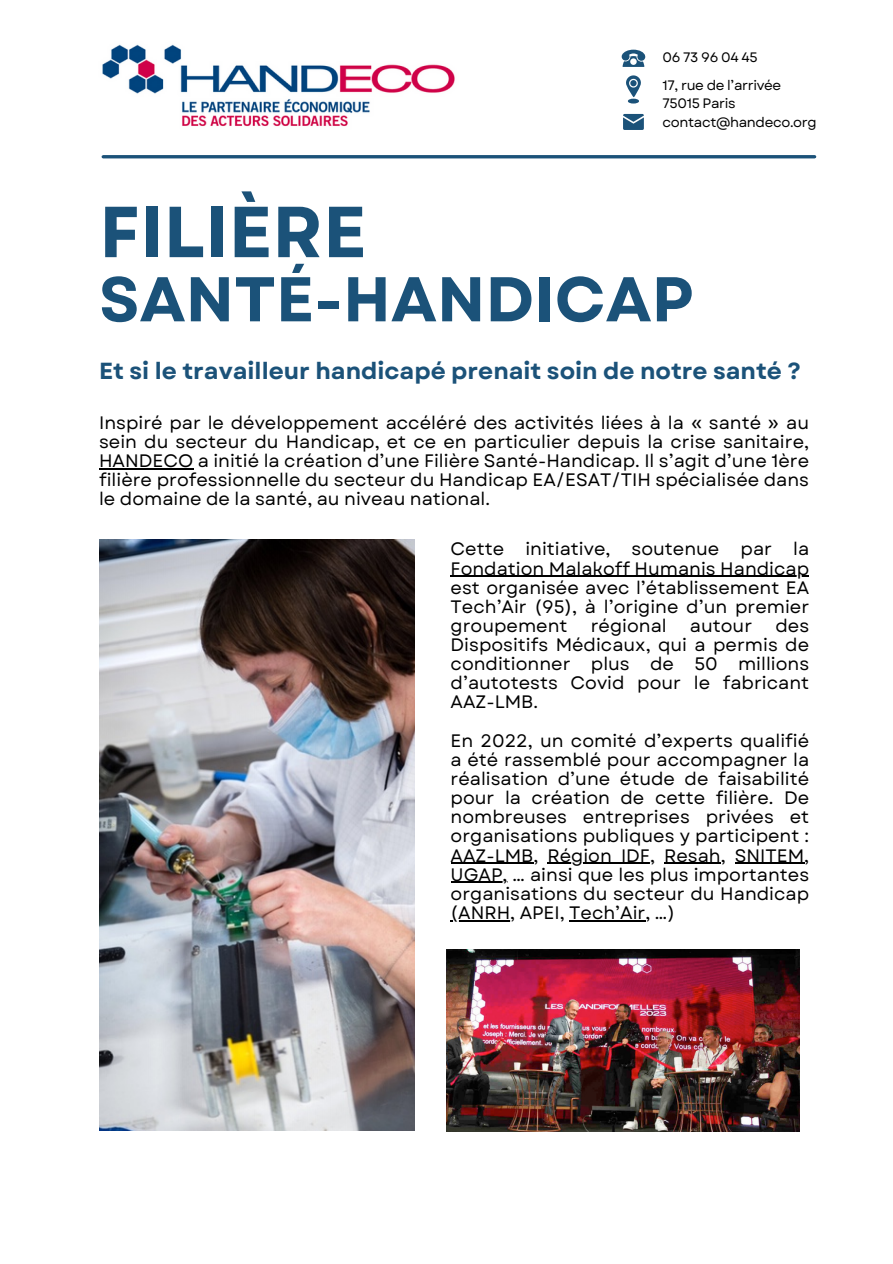
<style>
.page{position:relative;width:893px;height:1264px;background:#fff}
.page>*{position:absolute;margin:0;border:0;box-sizing:border-box;transform-origin:0 0}
.t1{font:700 72px "Garet";color:#1b5279}
.t2{font:700 63px "Garet";color:#1b5279}
.t3{font:700 23.25px "Garet";color:#1b5279}
.t4{font:18px/19.2px "Garet";color:#000;text-align:justify}
.t5{font:13.65px "Garet";letter-spacing:-.025em;color:#000}
</style>
<div class="page">
<hr style="left:103px;top:155px;width:711px;height:3px;background:#1b5279">
<hr style="left:628px;top:99px;width:11px;height:4px;background:#1b5279;border-radius:50%">
<svg style="left:626px;top:75px;width:14px;height:22px"></svg>
<svg style="left:621px;top:50px;width:24px;height:17px"></svg>
<svg style="left:623px;top:114px;width:20px;height:16px"></svg>
<img style="left:102px;top:44px;width:353px;height:83px">
<img style="left:99px;top:540px;width:315px;height:590px">
<hr style="left:450px;top:575px;width:359px;height:1px;background:#000">
<hr style="left:450px;top:862px;width:83px;height:1px;background:#000">
<hr style="left:547px;top:862px;width:108px;height:1px;background:#000">
<hr style="left:664px;top:862px;width:56px;height:1px;background:#000">
<hr style="left:734px;top:862px;width:70px;height:1px;background:#000">
<hr style="left:450px;top:881px;width:57px;height:1px;background:#000">
<hr style="left:450px;top:920px;width:65px;height:1px;background:#000">
<hr style="left:569px;top:920px;width:76px;height:1px;background:#000">
<img style="left:446px;top:949px;width:353px;height:181px">
<hr style="left:99px;top:468px;width:94px;height:1px;background:#000">
<p class="t5" style="left:662px;top:47px;width:97px">06 73 96 04 45</p>
<p class="t5" style="left:662px;top:75px;width:120px">17, rue de l’arrivée</p>
<p class="t5" style="left:662px;top:93px;width:75px">75015 Paris</p>
<p class="t5" style="left:662px;top:112px;width:156px">contact@handeco.org</p>
<p class="t1" style="left:99px;top:180px;width:269px">FILIÈRE</p>
<p class="t2" style="left:99px;top:254px;width:596px">SANTÉ-HANDICAP</p>
<p class="t3" style="left:99px;top:354px;width:703px">Et si le travailleur handicapé prenait soin de notre santé ?</p>
<p class="t4" style="left:99px;top:413px;width:711px">Inspiré par le développement accéléré des activités liées à la « santé » au sein du secteur du Handicap, et ce en particulier depuis la crise sanitaire, HANDECO a initié la création d’une Filière Santé-Handicap. Il s’agit d’une 1ère filière professionnelle du secteur du Handicap EA/ESAT/TIH spécialisée dans le domaine de la santé, au niveau national.</p>
<p class="t4" style="left:450px;top:539px;width:360px">Cette initiative, soutenue par la Fondation Malakoff Humanis Handicap est organisée avec l’établissement EA Tech’Air (95), à l’origine d’un premier groupement</p>
<p class="t4" style="left:590px;top:616px;width:77px">régional</p>
<p class="t4" style="left:690px;top:616px;width:64px">autour</p>
<p class="t4" style="left:450px;top:616px;width:360px;text-indent:325px">des Dispositifs Médicaux, qui a permis de conditionner plus de 50 millions d’autotests Covid pour le fabricant AAZ-LMB.</p>
<p class="t4" style="left:450px;top:731px;width:360px">En 2022, un comité d’experts qualifié a été rassemblé pour accompagner la réalisation d’une étude de faisabilité pour la création de cette filière. De nombreuses entreprises privées et organisations publiques y participent :<br>AAZ-LMB, Région IDF, Resah, SNITEM, UGAP, … ainsi que les plus importantes organisations du secteur du Handicap (ANRH, APEI, Tech’Air, …)</p>
</div>
